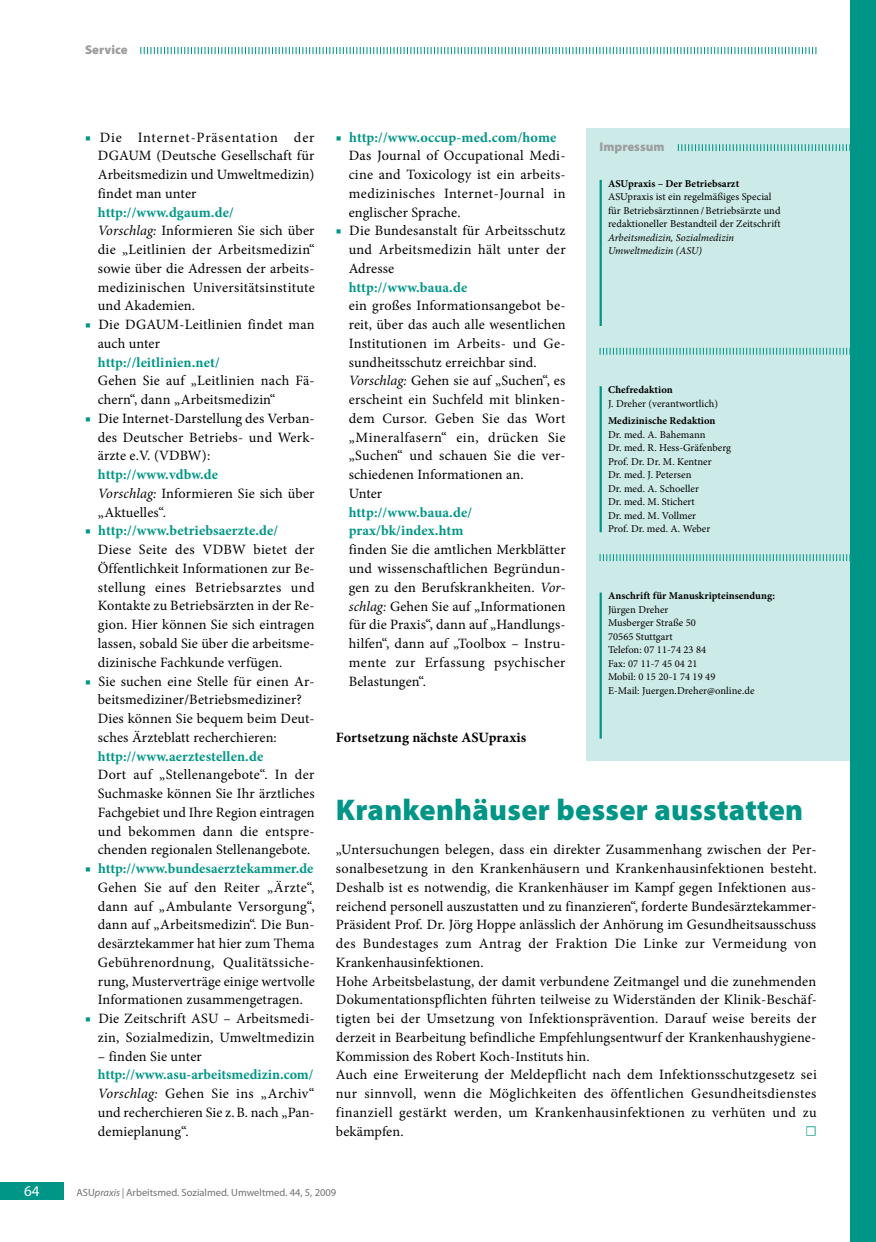
<style>
.page{position:relative;width:876px;height:1242px;background:#fff}
.page>*{position:absolute;margin:0;border:0;box-sizing:border-box;transform-origin:0 0}
.t1{font:900 30px "Myriad Pro";letter-spacing:.01em;color:#009687}
.t2{font:27px "Minion Pro";color:#fff}
.t3{font:15px "Myriad Pro";color:#fff}
.t4{font:14.25px/18.8px "Minion Pro";letter-spacing:.015em;color:#000;text-align:justify}
.t5{font:700 14.25px/18.8px "Minion Pro";letter-spacing:.005em;color:#009687}
.t6{font:700 14.25px "Minion Pro";letter-spacing:.01em;color:#000}
.t7{font:900 12.75px "Myriad Pro";color:#9c9d9f}
.t8{font:10.5px/13.5px "Minion Pro";letter-spacing:.005em;color:#000}
.t9{font:700 10.5px "Minion Pro";letter-spacing:.005em;color:#000}
.t10{font:10.5px "Myriad Pro";color:#707173}
.t11{font:italic 10.5px/13.5px "Minion Pro";letter-spacing:-.005em;color:#000}
.s1{font-style:italic;color:#009687}
.s2{font-weight:700;color:#009687}
.s3{font-style:italic}
</style>
<div class="page">
<div style="left:0;top:1182px;width:64px;height:17px;background:#009687"></div>
<div style="left:587px;top:128px;width:289px;height:632px;background:#cceae7"></div>
<svg style="left:678px;top:144px;width:172px;height:7px"></svg>
<svg style="left:600px;top:554px;width:250px;height:7px"></svg>
<svg style="left:600px;top:348px;width:250px;height:7px"></svg>
<hr style="left:600px;top:180px;width:2px;height:146px;background:#009687">
<hr style="left:600px;top:386px;width:2px;height:146px;background:#009687">
<hr style="left:600px;top:592px;width:2px;height:146px;background:#009687">
<div style="left:850px;top:0;width:26px;height:1242px;background:#009687"></div>
<div style="left:806px;top:1126px;width:9px;height:9px;border:2px solid #009687"></div>
<svg style="left:140px;top:47px;width:676px;height:7px"></svg>
<p class="t7" style="left:85px;top:41px;width:44px">Service</p>
<p class="t4" style="left:98px;top:128px;width:218px;text-indent:-13px"><span class="s1">■</span> Die Internet-Präsentation der DGAUM (Deutsche Gesellschaft für Arbeitsmedizin und Umweltmedizin) findet man unter</p>
<p class="t4" style="left:98px;top:203px;width:218px;text-align:left"><span class="s2">http://www.dgaum.de/<br></span><span class="s3">Vorschlag:</span> Informieren Sie sich über die „Leitlinien der Arbeitsmedizin“ sowie über die Adressen der arbeits&shy;medizinischen Universitätsinstitute und Akademien.</p>
<p class="t4" style="left:98px;top:315px;width:218px;text-indent:-13px"><span class="s1">■</span> Die DGAUM-Leitlinien findet man auch unter</p>
<p class="t5" style="left:98px;top:352px;width:124px">http://leitlinien.net/</p>
<p class="t4" style="left:98px;top:371px;width:218px">Gehen Sie auf „Leitlinien nach Fä&shy;chern“, dann „Arbeitsmedizin“</p>
<p class="t4" style="left:98px;top:409px;width:218px;text-indent:-13px"><span class="s1">■</span> Die Internet-Darstellung des Verban&shy;des Deutscher Betriebs- und Werk&shy;ärzte e.V. (VDBW):</p>
<p class="t4" style="left:98px;top:465px;width:218px;text-align:left"><span class="s2">http://www.vdbw.de<br></span><span class="s3">Vorschlag:</span> Informieren Sie sich über „Aktuelles“.</p>
<p class="t5" style="left:85px;top:521px;width:195px">■ http://www.betriebsaerzte.de/</p>
<p class="t4" style="left:98px;top:540px;width:218px">Diese Seite des VDBW bietet der Öffentlichkeit Informationen zur Be&shy;stellung eines Betriebsarztes und Kontakte zu Betriebsärzten in der Re&shy;gion. Hier können Sie sich eintragen lassen, sobald Sie über die arbeitsme&shy;dizinische Fachkunde verfügen.</p>
<p class="t4" style="left:98px;top:671px;width:218px;text-align:left;text-indent:-13px"><span class="s1">■</span> Sie suchen eine Stelle für einen Ar&shy;beitsmediziner/Betriebsmediziner?<br>Dies können Sie bequem beim Deut&shy;sches Ärzteblatt recherchieren:</p>
<p class="t5" style="left:98px;top:746px;width:167px">http://www.aerztestellen.de</p>
<p class="t4" style="left:98px;top:765px;width:218px">Dort auf „Stellenangebote“. In der Suchmaske können Sie Ihr ärztliches Fachgebiet und Ihre Region eintragen und bekommen dann die entspre&shy;chenden regionalen Stellenangebote.</p>
<p class="t5" style="left:85px;top:859px;width:230px">■ http://www.bundesaerztekammer.de</p>
<p class="t4" style="left:98px;top:878px;width:218px">Gehen Sie auf den Reiter „Ärzte“, dann auf „Ambulante Versorgung“, dann auf „Arbeitsmedizin“. Die Bun&shy;desärztekammer hat hier zum Thema Gebührenordnung, Qualitätssiche&shy;rung, Musterverträge einige wertvolle Informationen zusammengetragen.</p>
<p class="t4" style="left:85px;top:1009px;width:231px;text-align:right"><span class="s1">■</span> Die Zeitschrift ASU – Arbeitsmedi&shy;zin, Sozialmedizin, Umweltmedizin</p>
<p class="t4" style="left:98px;top:1047px;width:106px">– finden Sie unter</p>
<p class="t4" style="left:98px;top:1065px;width:218px"><span class="s2">http://www.asu-arbeitsmedizin.com/ </span><span class="s3">Vorschlag:</span> Gehen Sie ins „Archiv“ und recherchieren Sie z.B. nach „Pan&shy;demieplanung“.</p>
<p class="t5" style="left:336px;top:127px;width:222px">■ http://www.occup-med.com/home</p>
<p class="t4" style="left:349px;top:146px;width:218px">Das Journal of Occupational Medi&shy;cine and Toxicology ist ein arbeits&shy;medizinisches Internet-Journal in englischer Sprache.</p>
<p class="t4" style="left:349px;top:221px;width:218px;text-indent:-13px"><span class="s1">■</span> Die Bundesanstalt für Arbeitsschutz und Arbeitsmedizin hält unter der Adresse</p>
<p class="t5" style="left:349px;top:277px;width:120px">http://www.baua.de</p>
<p class="t4" style="left:349px;top:296px;width:219px;text-align:left">ein großes Informationsangebot be&shy;reit, über das auch alle wesentlichen<br>Institutionen im Arbeits- und Ge&shy;sundheitsschutz erreichbar sind.<br><span class="s3">Vorschlag:</span> Gehen sie auf „Suchen“, es erscheint ein Suchfeld mit blinken&shy;dem Cursor. Geben Sie das Wort „Mineralfasern“ ein, drücken Sie „Suchen“ und schauen Sie die ver&shy;schiedenen Informationen an.<br>Unter</p>
<p class="t5" style="left:349px;top:502px;width:125px">http://www.baua.de/ prax/bk/index.htm</p>
<p class="t4" style="left:349px;top:540px;width:218px">finden Sie die amtlichen Merkblätter und wissenschaftlichen Begründun&shy;gen zu den Berufskrankheiten. <span class="s3">Vor&shy;schlag:</span> Gehen Sie auf „Informationen für die Praxis“, dann auf „Handlungs&shy;hilfen“, dann auf „Toolbox – Instru&shy;mente zur Erfassung psychischer Belastungen“.</p>
<p class="t6" style="left:336px;top:727px;width:192px">Fortsetzung nächste ASUpraxis</p>
<p class="t7" style="left:600px;top:138px;width:66px">Impressum</p>
<p class="t9" style="left:608px;top:176px;width:133px">ASUpraxis – Der Betriebsarzt</p>
<p class="t8" style="left:608px;top:190px;width:174px">ASUpraxis ist ein regelmäßiges Special für Betriebsärztinnen/Betriebsärzte und redaktioneller Bestandteil der Zeitschrift</p>
<p class="t11" style="left:608px;top:230px;width:128px">Arbeitsmedizin, Sozialmedizin<br>Umweltmedizin (ASU)</p>
<p class="t9" style="left:608px;top:382px;width:66px">Chefredaktion</p>
<p class="t8" style="left:608px;top:396px;width:112px">J. Dreher (verantwortlich)</p>
<p class="t9" style="left:608px;top:413px;width:109px">Medizinische Redaktion</p>
<p class="t8" style="left:608px;top:428px;width:125px">Dr. med. A. Bahemann<br>Dr. med. R. Hess-Gräfenberg<br>Prof. Dr. Dr. M. Kentner<br>Dr. med. J. Petersen<br>Dr. med. A. Schoeller<br>Dr. med. M. Stichert<br>Dr. med. M. Vollmer<br>Prof. Dr. med. A. Weber</p>
<p class="t9" style="left:608px;top:588px;width:168px">Anschrift für Manuskripteinsendung:</p>
<p class="t8" style="left:608px;top:603px;width:148px">Jürgen Dreher<br>Musberger Straße 50<br>70565 Stuttgart<br>Telefon: 07 11-74 23 84<br>Fax: 07 11-7 45 04 21<br>Mobil: 0 15 20-1 74 19 49<br>E-Mail: Juergen.Dreher@online.de</p>
<h1 class="t1" style="left:336px;top:790px;width:469px">Krankenhäuser besser ausstatten</h1>
<p class="t4" style="left:336px;top:840px;width:482px;text-align:left">„Untersuchungen belegen, dass ein direkter Zusammenhang zwischen der Per&shy;sonalbesetzung in den Krankenhäusern und Krankenhausinfektionen besteht.<br>Deshalb ist es notwendig, die Krankenhäuser im Kampf gegen Infektionen aus&shy;reichend personell auszustatten und zu finanzieren“, forderte Bundesärztekammer-Präsident Prof. Dr. Jörg Hoppe anlässlich der Anhörung im Gesundheitsausschuss des Bundestages zum Antrag der Fraktion Die Linke zur Vermeidung von Krankenhausinfektionen.<br>Hohe Arbeitsbelastung, der damit verbundene Zeitmangel und die zunehmenden Dokumentationspflichten führten teilweise zu Widerständen der Klinik-Beschäf&shy;tigten bei der Umsetzung von Infektionsprävention. Darauf weise bereits der derzeit in Bearbeitung befindliche Empfehlungsentwurf der Krankenhaushygiene-Kommission des Robert Koch-Instituts hin.<br>Auch eine Erweiterung der Meldepflicht nach dem Infektionsschutzgesetz sei nur sinnvoll, wenn die Möglichkeiten des öffentlichen Gesundheitsdienstes finanziell gestärkt werden, um Krankenhausinfektionen zu verhüten und zu bekämpfen.</p>
<h2 class="t2" style="left:805px;top:1111px;width:12px">■</h2>
<p class="t3" style="left:24px;top:1181px;width:17px">64</p>
<p class="t10" style="left:77px;top:1186px;width:261px">ASU<span class="s3">praxis |</span> Arbeitsmed. Sozialmed. Umweltmed. 44, 5, 2009</p>
</div>
